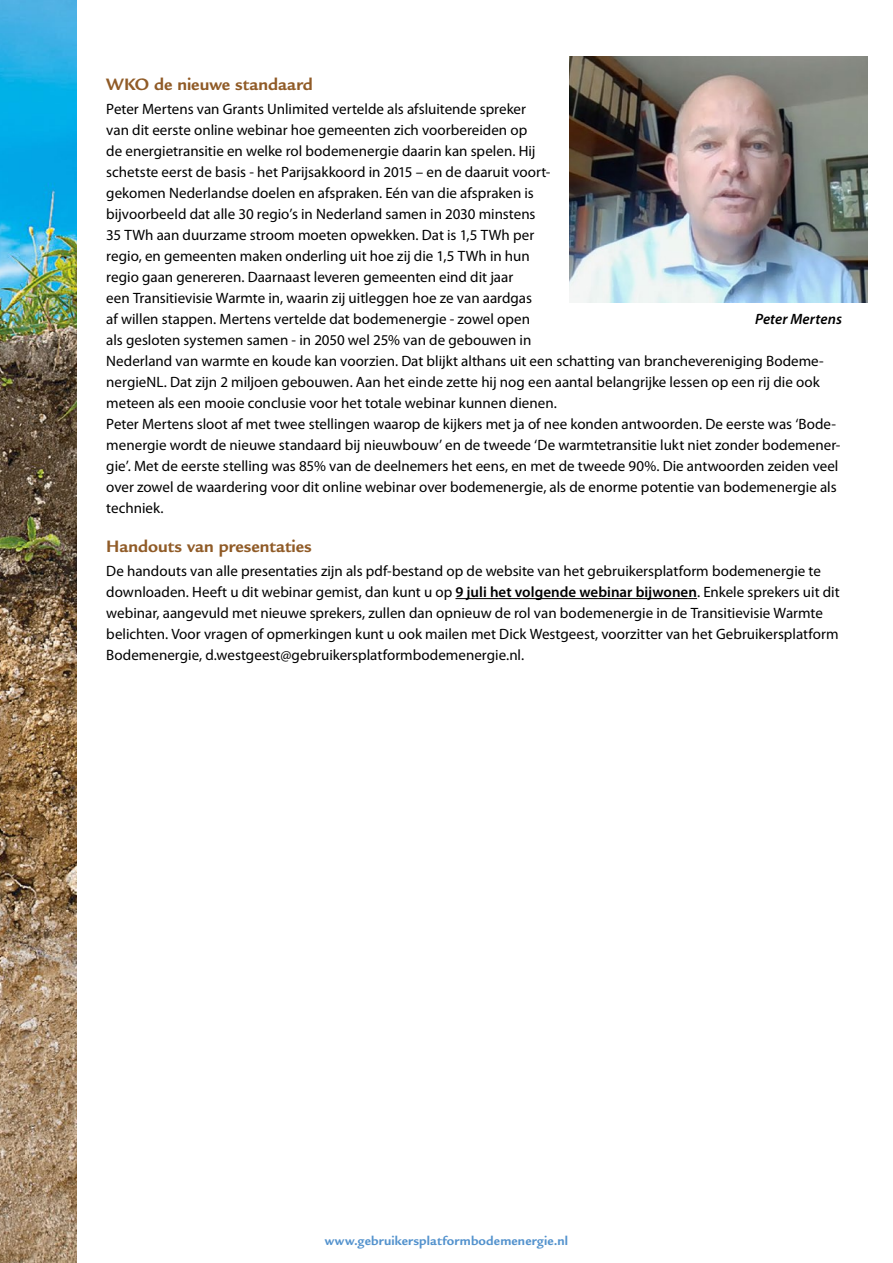
<style>
.page{position:relative;width:893px;height:1263px;background:#fff}
.page>*{position:absolute;margin:0;border:0;box-sizing:border-box;transform-origin:0 0}
.t1{font:700 18px "Legacy Sans Std";color:#905b27}
.t2{font:15px/21px "Myriad Pro";color:#000}
.t3{font:italic 600 15px "Myriad Pro";letter-spacing:.005em;color:#000}
.t4{font:700 13.5px "Legacy Sans Std";letter-spacing:.01em;color:#5392cd}
.s1{font-weight:600}
</style>
<div class="page">
<img style="left:0;top:0;width:77px;height:1263px">
<img style="left:570px;top:56px;width:297px;height:247px">
<hr style="left:455px;top:598px;width:242px;height:1px;background:#000">
<p class="t1" style="left:106px;top:74px;width:208px">WKO de nieuwe standaard</p>
<p class="t2" style="left:106px;top:99px;width:736px">Peter Mertens van Grants Unlimited vertelde als afsluitende spreker<br>van dit eerste online webinar hoe gemeenten zich voorbereiden op<br>de energietransitie en welke rol bodemenergie daarin kan spelen. Hij<br>schetste eerst de basis - het Parijsakkoord in 2015 – en de daaruit voort-<br>gekomen Nederlandse doelen en afspraken. Eén van die afspraken is<br>bijvoorbeeld dat alle 30 regio’s in Nederland samen in 2030 minstens<br>35 TWh aan duurzame stroom moeten opwekken. Dat is 1,5 TWh per<br>regio, en gemeenten maken onderling uit hoe zij die 1,5 TWh in hun<br>regio gaan genereren. Daarnaast leveren gemeenten eind dit jaar<br>een Transitievisie Warmte in, waarin zij uitleggen hoe ze van aardgas<br>af willen stappen. Mertens vertelde dat bodemenergie - zowel open<br>als gesloten systemen samen - in 2050 wel 25% van de gebouwen in<br>Nederland van warmte en koude kan voorzien. Dat blijkt althans uit een schatting van branchevereniging Bodeme&shy;nergieNL. Dat zijn 2 miljoen gebouwen. Aan het einde zette hij nog een aantal belangrijke lessen op een rij die ook meteen als een mooie conclusie voor het totale webinar kunnen dienen.<br>Peter Mertens sloot af met twee stellingen waarop de kijkers met ja of nee konden antwoorden. De eerste was ‘Bode&shy;menergie wordt de nieuwe standaard bij nieuwbouw’ en de tweede ‘De warmtetransitie lukt niet zonder bodemener&shy;gie’. Met de eerste stelling was 85% van de deelnemers het eens, en met de tweede 90%. Die antwoorden zeiden veel over zowel de waardering voor dit online webinar over bodemenergie, als de enorme potentie van bodemenergie als techniek.</p>
<p class="t1" style="left:106px;top:536px;width:207px">Handouts van presentaties</p>
<p class="t2" style="left:106px;top:561px;width:735px">De handouts van alle presentaties zijn als pdf-bestand op de website van het gebruikersplatform bodemenergie te downloaden. Heeft u dit webinar gemist, dan kunt u op <span class="s1">9 juli het volgende webinar bijwonen</span>. Enkele sprekers uit dit webinar, aangevuld met nieuwe sprekers, zullen dan opnieuw de rol van bodemenergie in de Transitievisie Warmte belichten. Voor vragen of opmerkingen kunt u ook mailen met Dick Westgeest, voorzitter van het Gebruikersplatform Bodemenergie, d.westgeest@gebruikersplatformbodemenergie.nl.</p>
<p class="t3" style="left:755px;top:311px;width:88px">Peter Mertens</p>
<p class="t4" style="left:325px;top:1233px;width:245px">www.gebruikersplatformbodemenergie.nl</p>
</div>
